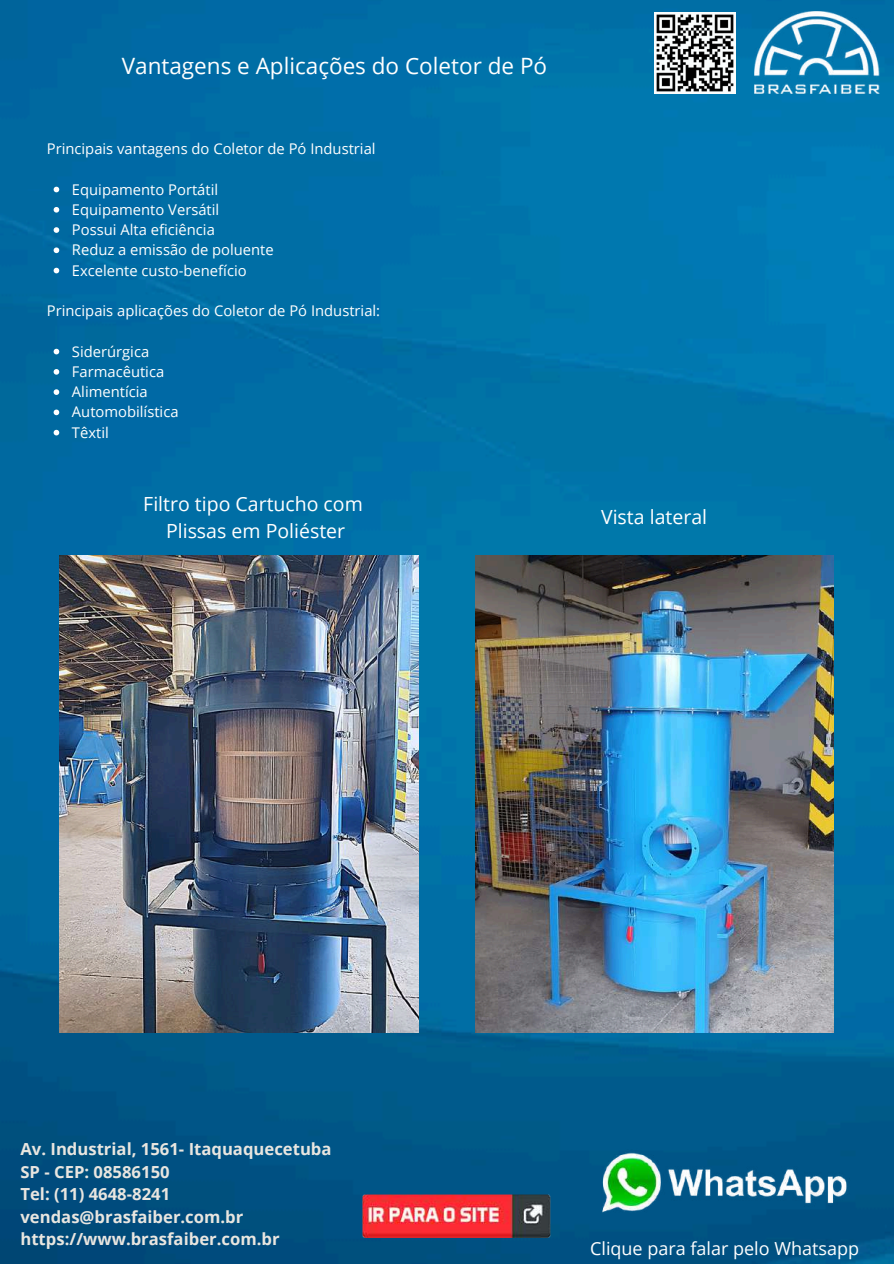
<style>
.page{position:relative;width:894px;height:1264px;background:#fff}
.page>*{position:absolute;margin:0;border:0;box-sizing:border-box;transform-origin:0 0}
.t1{font:22.5px "Open Sans";color:#fff}
.t2{font:19.5px/27px "Open Sans";color:#fff;text-align:center}
.t3{font:18px "Open Sans";color:#fff}
.t4{font:700 16.65px/22.5px "Open Sans";color:#e9e6e0}
.t5{font:14.7px/20.2px "Open Sans";color:#fff}
</style>
<div class="page">
<img style="left:0;top:0;width:893px;height:1263px">
<img style="left:590px;top:1131px;width:275px;height:97px">
<img style="left:654px;top:13px;width:81px;height:81px">
<img style="left:754px;top:11px;width:125px;height:82px">
<img style="left:362px;top:1194px;width:188px;height:43px">
<img style="left:60px;top:556px;width:358px;height:476px">
<img style="left:475px;top:556px;width:358px;height:476px">
<svg style="left:54px;top:187px;width:5px;height:5px"></svg>
<svg style="left:54px;top:207px;width:5px;height:5px"></svg>
<svg style="left:54px;top:227px;width:5px;height:6px"></svg>
<svg style="left:54px;top:247px;width:5px;height:6px"></svg>
<svg style="left:54px;top:268px;width:5px;height:5px"></svg>
<svg style="left:54px;top:349px;width:5px;height:5px"></svg>
<svg style="left:54px;top:369px;width:5px;height:5px"></svg>
<svg style="left:54px;top:389px;width:5px;height:6px"></svg>
<svg style="left:54px;top:409px;width:5px;height:6px"></svg>
<svg style="left:54px;top:430px;width:5px;height:5px"></svg>
<h1 class="t1" style="left:122px;top:50px;width:427px">Vantagens e Aplicações do Coletor de Pó</h1>
<p class="t5" style="left:47px;top:138px;width:330px">Principais vantagens do Coletor de Pó Industrial</p>
<p class="t5" style="left:72px;top:179px;width:203px">Equipamento Portátil<br>Equipamento Versátil<br>Possui Alta eficiência<br>Reduz a emissão de poluente<br>Excelente custo-benefício</p>
<p class="t5" style="left:47px;top:300px;width:335px">Principais aplicações do Coletor de Pó Industrial:</p>
<p class="t5" style="left:72px;top:341px;width:108px">Siderúrgica<br>Farmacêutica<br>Alimentícia<br>Automobilística<br>Têxtil</p>
<h2 class="t2" style="left:143px;top:489px;width:221px">Filtro tipo Cartucho com<br>Plissas em Poliéster</h2>
<h2 class="t2" style="left:601px;top:503px;width:107px">Vista lateral</h2>
<p class="t4" style="left:20px;top:1137px;width:312px">Av. Industrial, 1561- Itaquaquecetuba<br>SP - CEP: 08586150<br>Tel: (11) 4648-8241 vendas@brasfaiber.com.br https://www.brasfaiber.com.br</p>
<p class="t3" style="left:590px;top:1236px;width:270px">Clique para falar pelo Whatsapp</p>
</div>
